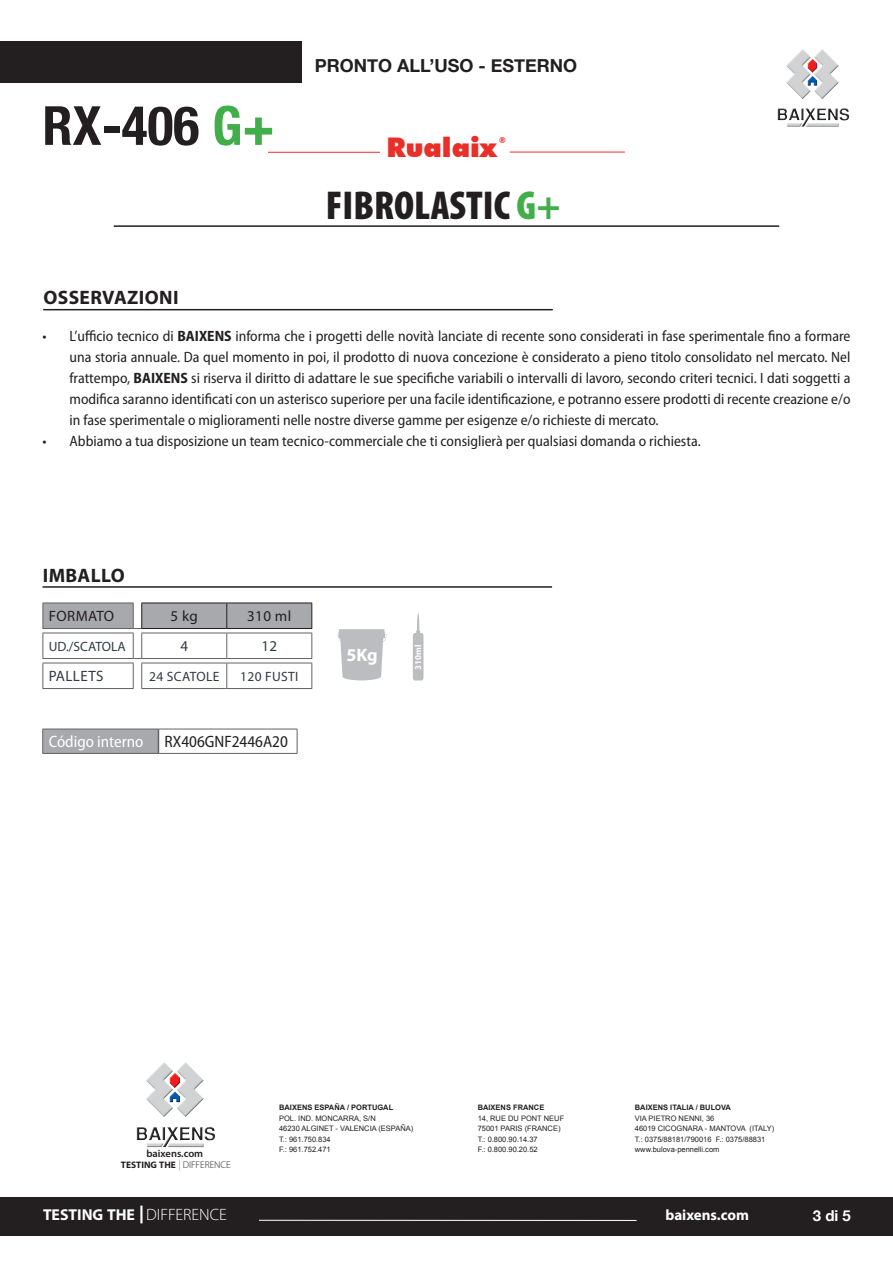
<style>
.page{position:relative;width:893px;height:1263px;background:#fff}
.page>*{position:absolute;margin:0;border:0;box-sizing:border-box;transform-origin:0 0}
.t1{font:700 condensed 54px "Helvetica Neue LT Com";color:#231f20}
.t2{font:900 condensed 40.5px "Myriad Pro";color:#231f20}
.t3{font:900 27px "Futura BT";color:#ea2f29}
.t4{font:700 19.5px "Myriad Pro";letter-spacing:.02em;color:#231f20}
.t5{font:700 18px "Helvetica Neue";color:#231f20}
.t6{font:700 18px "Myriad Pro";color:#fff}
.t7{font:semi-condensed 16.5px "Myriad Pro";color:#231f20}
.t8{font:semi-condensed 16.5px "Myriad Pro";color:#fff}
.t9{font:700 15.75px "Myriad Pro";color:#fff}
.t10{font:semi-condensed 15px/21px "Myriad Pro";color:#231f20;text-align:justify}
.t11{font:15px "Myriad Pro";letter-spacing:.025em;color:#231f20}
.t12{font:700 15px "Myriad Pro";color:#fff}
.t13{font:15px "Myriad Pro";letter-spacing:.025em;color:#2f3b41}
.t14{font:700 15px "Helvetica Neue";color:#fff}
.t15{font:13.5px "Myriad Pro";letter-spacing:.015em;color:#2f3b41}
.t16{font:600 10.5px "Myriad Pro";color:#231f20}
.t17{font:700 9.45px "Myriad Pro";color:#231f20}
.t18{font:700 9px "Myriad Pro";color:#fff}
.t19{font:900 8.1px "Futura BT";color:#ea2f29}
.t20{font:7.5px/10.5px "Arial";color:#231f20}
.t21{font:700 7.5px "Arial";color:#231f20}
.s1{color:#40ae49}
.s2{font-weight:700}
.s3{font-weight:300;font-size:9.9px}
.s4{font-weight:300;font-size:16.5px}
</style>
<div class="page">
<div style="left:0;top:42px;width:301px;height:41px;background:#231f20"></div>
<hr style="left:114px;top:225px;width:665px;height:2px;background:#231f20">
<hr style="left:510px;top:152px;width:115px;height:1px;background:#ea2f29">
<hr style="left:268px;top:152px;width:112px;height:1px;background:#ea2f29">
<img style="left:777px;top:49px;width:72px;height:78px">
<hr style="left:43px;top:688px;width:91px;height:1px;background:#636366">
<hr style="left:141px;top:688px;width:86px;height:1px;background:#636366">
<hr style="left:227px;top:688px;width:85px;height:1px;background:#636366">
<svg style="left:43px;top:603px;width:269px;height:85px"></svg>
<hr style="left:141px;top:628px;width:86px;height:1px;background:#231f20">
<hr style="left:227px;top:628px;width:85px;height:1px;background:#231f20">
<hr style="left:43px;top:586px;width:509px;height:2px;background:#231f20">
<div style="left:0;top:1196px;width:893px;height:39px;background:#231f20"></div>
<hr style="left:140px;top:1205px;width:3px;height:18px;background:#fff">
<hr style="left:259px;top:1220px;width:378px;height:1px;background:#fff">
<hr style="left:43px;top:309px;width:510px;height:1px;background:#231f20">
<div style="left:43px;top:729px;width:115px;height:24px;background:#a8a9ad"></div>
<svg style="left:158px;top:730px;width:1px;height:23px"></svg>
<hr style="left:43px;top:729px;width:115px;height:1px;background:#636366">
<svg style="left:42px;top:729px;width:1px;height:24px"></svg>
<hr style="left:158px;top:729px;width:139px;height:1px;background:#636366">
<svg style="left:297px;top:729px;width:1px;height:24px"></svg>
<hr style="left:43px;top:753px;width:115px;height:1px;background:#636366">
<hr style="left:158px;top:753px;width:139px;height:1px;background:#636366">
<svg style="left:337px;top:629px;width:49px;height:51px"></svg>
<img style="left:136px;top:1062px;width:79px;height:86px">
<svg style="left:413px;top:613px;width:10px;height:67px"></svg>
<h1 class="t1" style="left:43px;top:93px;width:234px">RX-406 <span class="s1">G+</span></h1>
<p class="t5" style="left:315px;top:52px;width:264px">PRONTO ALL’USO - ESTERNO</p>
<h3 class="t3" style="left:386px;top:131px;width:112px">Rualaix</h3>
<p class="t19" style="left:499px;top:136px;width:8px">®</p>
<h2 class="t2" style="left:326px;top:183px;width:236px">FIBROLASTIC <span class="s1">G+</span></h2>
<h3 class="t4" style="left:43px;top:285px;width:137px">OSSERVAZIONI</h3>
<p class="t10" style="left:70px;top:326px;width:782px;text-indent:-27px">• L’ufficio tecnico di <span class="s2">BAIXENS</span> informa che i progetti delle novità lanciate di recente sono considerati in fase sperimentale fino a formare una storia annuale. Da quel momento in poi, il prodotto di nuova concezione è considerato a pieno titolo consolidato nel mercato. Nel frattempo, <span class="s2">BAIXENS</span> si riserva il diritto di adattare le sue specifiche variabili o intervalli di lavoro, secondo criteri tecnici. I dati soggetti a modifica saranno identificati con un asterisco superiore per una facile identificazione, e potranno essere prodotti di recente creazione e/o in fase sperimentale o miglioramenti nelle nostre diverse gamme per esigenze e/o richieste di mercato.</p>
<p class="t10" style="left:43px;top:431px;width:660px">• Abbiamo a tua disposizione un team tecnico-commerciale che ti consiglierà per qualsiasi domanda o richiesta.</p>
<h3 class="t4" style="left:43px;top:563px;width:84px">IMBALLO</h3>
<p class="t11" style="left:49px;top:607px;width:67px">FORMATO</p>
<p class="t11" style="left:171px;top:607px;width:29px">5 kg</p>
<p class="t11" style="left:247px;top:607px;width:46px">310 ml</p>
<p class="t15" style="left:49px;top:638px;width:78px">UD./SCATOLA</p>
<p class="t13" style="left:180px;top:637px;width:9px">4</p>
<p class="t13" style="left:261px;top:637px;width:17px">12</p>
<p class="t13" style="left:49px;top:667px;width:56px">PALLETS</p>
<p class="t15" style="left:149px;top:668px;width:72px">24 SCATOLE</p>
<p class="t15" style="left:240px;top:668px;width:60px">120 FUSTI</p>
<p class="t8" style="left:49px;top:733px;width:96px">Código interno</p>
<p class="t7" style="left:164px;top:733px;width:125px">RX406GNF2446A20</p>
<p class="t6" style="left:346px;top:643px;width:33px">5Kg</p>
<p class="t18" style="left:412px;top:670px;width:27px;rotate:-90deg">310ml</p>
<p class="t16" style="left:146px;top:1147px;width:58px">baixens.com</p>
<p class="t17" style="left:121px;top:1159px;width:111px">TESTING THE <span class="s3">DIFFERENCE</span></p>
<p class="t21" style="left:279px;top:1102px;width:116px">BAIXENS ESPAÑA / PORTUGAL</p>
<p class="t20" style="left:279px;top:1113px;width:136px">POL. IND. MONCARRA, S/N<br>46230 ALGINET - VALENCIA (ESPAÑA)<br>T.: 961.750.834<br>F.: 961.752.471</p>
<p class="t21" style="left:478px;top:1102px;width:68px">BAIXENS FRANCE</p>
<p class="t20" style="left:478px;top:1113px;width:88px">14, RUE DU PONT NEUF<br>75001 PARIS (FRANCE)<br>T.: 0.800.90.14.37<br>F.: 0.800.90.20.52</p>
<p class="t21" style="left:635px;top:1102px;width:98px">BAIXENS ITALIA / BULOVA</p>
<p class="t20" style="left:635px;top:1113px;width:141px">VIA PIETRO NENNI, 36<br>46019 CICOGNARA - MANTOVA (ITALY)<br>T.: 0375/88181/790016 F.: 0375/88831 www.bulova-pennelli.com</p>
<p class="t9" style="left:43px;top:1204px;width:185px">TESTING THE <span class="s4">DIFFERENCE</span></p>
<p class="t12" style="left:665px;top:1205px;width:85px">baixens.com</p>
<p class="t14" style="left:813px;top:1203px;width:40px">3 di 5</p>
</div>
